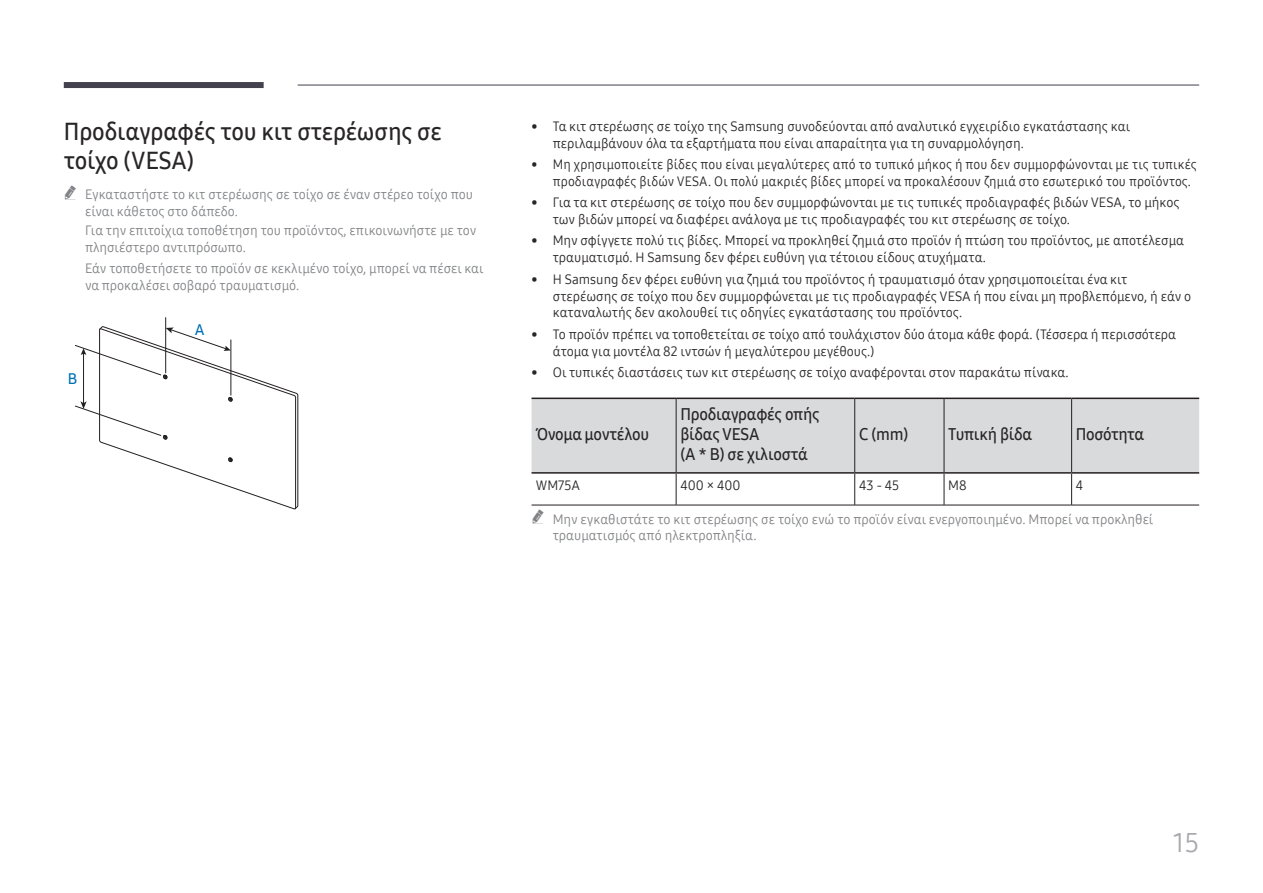
<style>
.page{position:relative;width:1263px;height:893px;background:#fff}
.page>*{position:absolute;margin:0;border:0;box-sizing:border-box;transform-origin:0 0}
.t1{font:27px "Samsung One 400";color:#a8a9ad}
.Heading2{font:24px/28.8px "Samsung One 600";letter-spacing:-.005em;color:#282526}
.Description-header{font:16.5px/20.2px "Samsung One 600";letter-spacing:-.015em;color:#282526}
.t2{font:15px "Samsung One 600";color:#0071b4}
.Description{font:13.5px/17px "Samsung One 400";color:#282526}
.UnorderList_1-Refere{font:13.5px/17px "Samsung One 400";letter-spacing:-.005em;color:#808285}
.Description-2{font:13.5px/17px "Samsung One 400";color:#282526;scale:.95 1}
</style>
<div class="page">
<div style="left:64px;top:82px;width:200px;height:6px;background:#44414e"></div>
<hr style="left:298px;top:85px;width:901px;height:1px;background:#44414e">
<hr style="left:165px;top:318px;width:1px;height:55px;background:#231f20">
<svg style="left:75px;top:326px;width:223px;height:183px"></svg>
<div style="left:531px;top:399px;width:668px;height:73px;background:#d9dadc"></div>
<hr style="left:676px;top:505px;width:179px;height:1px;background:#231f20">
<hr style="left:855px;top:505px;width:89px;height:1px;background:#231f20">
<hr style="left:944px;top:505px;width:127px;height:1px;background:#231f20">
<hr style="left:1071px;top:505px;width:128px;height:1px;background:#231f20">
<hr style="left:676px;top:399px;width:1px;height:73px;background:#231f20">
<hr style="left:854px;top:399px;width:1px;height:73px;background:#231f20">
<hr style="left:944px;top:399px;width:1px;height:73px;background:#231f20">
<hr style="left:531px;top:398px;width:145px;height:1px;background:#231f20">
<hr style="left:676px;top:398px;width:179px;height:1px;background:#231f20">
<hr style="left:855px;top:398px;width:89px;height:1px;background:#231f20">
<hr style="left:944px;top:398px;width:127px;height:1px;background:#231f20">
<hr style="left:531px;top:472px;width:145px;height:2px;background:#231f20">
<hr style="left:676px;top:472px;width:179px;height:2px;background:#231f20">
<hr style="left:855px;top:472px;width:89px;height:2px;background:#231f20">
<hr style="left:944px;top:472px;width:127px;height:2px;background:#231f20">
<hr style="left:1071px;top:398px;width:128px;height:1px;background:#231f20">
<hr style="left:1071px;top:472px;width:128px;height:2px;background:#231f20">
<hr style="left:1071px;top:399px;width:1px;height:73px;background:#231f20">
<hr style="left:531px;top:505px;width:145px;height:1px;background:#231f20">
<hr style="left:676px;top:474px;width:1px;height:31px;background:#231f20">
<hr style="left:854px;top:474px;width:1px;height:31px;background:#231f20">
<hr style="left:944px;top:474px;width:1px;height:31px;background:#231f20">
<hr style="left:1071px;top:474px;width:1px;height:31px;background:#231f20">
<p class="Heading2" style="left:64px;top:117px;width:380px">Προδιαγραφές του κιτ στερέωσης σε τοίχο (VESA)</p>
<p class="UnorderList_1-Refere" style="left:85px;top:186px;width:389px">Εγκαταστήστε το κιτ στερέωσης σε τοίχο σε έναν στέρεο τοίχο που είναι κάθετος στο δάπεδο.</p>
<p class="UnorderList_1-Refere" style="left:85px;top:222px;width:393px">Για την επιτοίχια τοποθέτηση του προϊόντος, επικοινωνήστε με τον πλησιέστερο αντιπρόσωπο.</p>
<p class="UnorderList_1-Refere" style="left:85px;top:260px;width:400px">Εάν τοποθετήσετε το προϊόν σε κεκλιμένο τοίχο, μπορεί να πέσει και να προκαλέσει σοβαρό τραυματισμό.</p>
<p class="t2" style="left:195px;top:320px;width:11px">A</p>
<p class="t2" style="left:68px;top:368px;width:11px">B</p>
<p class="Description" style="left:553px;top:118px;width:579px;text-indent:-21px">• Τα κιτ στερέωσης σε τοίχο της Samsung συνοδεύονται από αναλυτικό εγχειρίδιο εγκατάστασης και περιλαμβάνουν όλα τα εξαρτήματα που είναι απαραίτητα για τη συναρμολόγηση.</p>
<p class="Description-2" style="left:553px;top:156px;width:679px;text-indent:-21px">• Μη χρησιμοποιείτε βίδες που είναι μεγαλύτερες από το τυπικό μήκος ή που δεν συμμορφώνονται με τις τυπικές προδιαγραφές βιδών VESA. Οι πολύ μακριές βίδες μπορεί να προκαλέσουν ζημιά στο εσωτερικό του προϊόντος.</p>
<p class="Description" style="left:553px;top:194px;width:628px;text-indent:-21px">• Για τα κιτ στερέωσης σε τοίχο που δεν συμμορφώνονται με τις τυπικές προδιαγραφές βιδών VESA, το μήκος των βιδών μπορεί να διαφέρει ανάλογα με τις προδιαγραφές του κιτ στερέωσης σε τοίχο.</p>
<p class="Description" style="left:553px;top:232px;width:633px;text-indent:-21px">• Μην σφίγγετε πολύ τις βίδες. Μπορεί να προκληθεί ζημιά στο προϊόν ή πτώση του προϊόντος, με αποτέλεσμα τραυματισμό. Η Samsung δεν φέρει ευθύνη για τέτοιου είδους ατυχήματα.</p>
<p class="Description" style="left:553px;top:270px;width:640px;text-indent:-21px">• Η Samsung δεν φέρει ευθύνη για ζημιά του προϊόντος ή τραυματισμό όταν χρησιμοποιείται ένα κιτ στερέωσης σε τοίχο που δεν συμμορφώνεται με τις προδιαγραφές VESA ή που είναι μη προβλεπόμενο, ή εάν ο καταναλωτής δεν ακολουθεί τις οδηγίες εγκατάστασης του προϊόντος.</p>
<p class="Description" style="left:553px;top:325px;width:625px;text-indent:-21px">• Το προϊόν πρέπει να τοποθετείται σε τοίχο από τουλάχιστον δύο άτομα κάθε φορά. (Τέσσερα ή περισσότερα άτομα για μοντέλα 82 ιντσών ή μεγαλύτερου μεγέθους.)</p>
<p class="Description" style="left:531px;top:363px;width:539px">• Οι τυπικές διαστάσεις των κιτ στερέωσης σε τοίχο αναφέρονται στον παρακάτω πίνακα.</p>
<p class="Description-header" style="left:536px;top:424px;width:115px">Όνομα μοντέλου</p>
<p class="Description-header" style="left:680px;top:403px;width:141px">Προδιαγραφές οπής βίδας VESA<br>(A * B) σε χιλιοστά</p>
<p class="Description-header" style="left:859px;top:424px;width:51px">C (mm)</p>
<p class="Description-header" style="left:948px;top:424px;width:86px">Τυπική βίδα</p>
<p class="Description-header" style="left:1076px;top:424px;width:70px">Ποσότητα</p>
<p class="Description" style="left:536px;top:477px;width:46px">WM75A</p>
<p class="Description" style="left:680px;top:477px;width:62px">400 × 400</p>
<p class="Description" style="left:859px;top:477px;width:42px">43 - 45</p>
<p class="Description" style="left:948px;top:477px;width:20px">M8</p>
<p class="Description" style="left:1076px;top:477px;width:9px">4</p>
<p class="UnorderList_1-Refere" style="left:553px;top:510px;width:602px">Μην εγκαθιστάτε το κιτ στερέωσης σε τοίχο ενώ το προϊόν είναι ενεργοποιημένο. Μπορεί να προκληθεί τραυματισμός από ηλεκτροπληξία.</p>
<h1 class="t1" style="left:1173px;top:825px;width:28px">15</h1>
</div>
